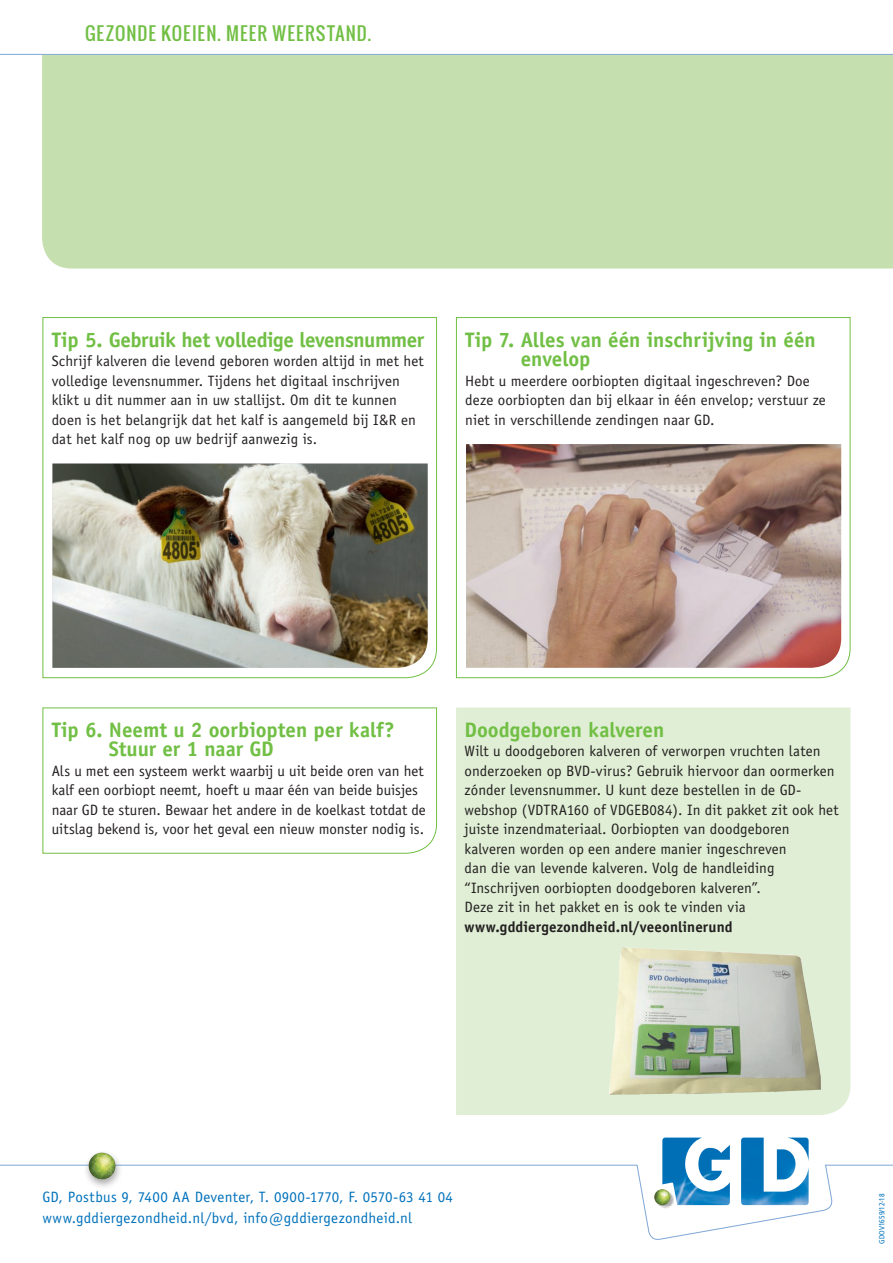
<style>
.page{position:relative;width:893px;height:1263px;background:#fff}
.page>*{position:absolute;margin:0;border:0;box-sizing:border-box;transform-origin:0 0}
.t1{font:700 21px/19.5px "Officina Sans";letter-spacing:-.005em;color:#71bf44}
.t2{font:700 21px "Officina Sans";letter-spacing:-.025em;color:#71bf44}
.t3{font:18px "Oswald";letter-spacing:.06em;color:#71bf44}
.t4{font:15px/19.5px "Officina Sans";letter-spacing:.005em;color:#231f20}
.t5{font:15px/21px "Officina Sans";letter-spacing:.015em;color:#0071bb}
.t6{font:700 15px "Officina Sans";letter-spacing:.01em;color:#231f20}
.t7{font:condensed 7.5px "Frutiger";color:#0071bb}
</style>
<div class="page">
<div style="left:42px;top:55px;width:851px;height:213px;background:#c5e0ae"></div>
<svg style="left:0;top:1164px;width:893px;height:76px"></svg>
<img style="left:662px;top:1137px;width:147px;height:68px">
<img style="left:656px;top:1190px;width:18px;height:8px">
<svg style="left:656px;top:1198px;width:16px;height:11px"></svg>
<img style="left:654px;top:1189px;width:16px;height:16px;border-radius:8px">
<hr style="left:0;top:54px;width:893px;height:1px;background:#7ea6d7">
<div style="left:83px;top:1150px;width:41px;height:40px;background:#231f20;opacity:.4"></div>
<img style="left:88px;top:1152px;width:28px;height:27px">
<div style="left:456px;top:707px;width:394px;height:408px;background:#dfeed4"></div>
<svg style="left:42px;top:317px;width:395px;height:361px"></svg>
<svg style="left:456px;top:317px;width:395px;height:361px"></svg>
<svg style="left:42px;top:707px;width:395px;height:147px"></svg>
<img style="left:608px;top:947px;width:214px;height:148px">
<img style="left:52px;top:464px;width:376px;height:204px">
<img style="left:466px;top:444px;width:375px;height:224px">
<p class="t3" style="left:85px;top:20px;width:288px">GEZONDE KOEIEN. MEER WEERSTAND.</p>
<h1 class="t2" style="left:52px;top:326px;width:374px">Tip 5. Gebruik het volledige levensnummer</h1>
<p class="t4" style="left:52px;top:351px;width:374px">Schrijf kalveren die levend geboren worden altijd in met het volledige levensnummer. Tijdens het digitaal inschrijven klikt u dit nummer aan in uw stallijst. Om dit te kunnen doen is het belangrijk dat het kalf is aangemeld bij I&amp;R en dat het kalf nog op uw bedrijf aanwezig is.</p>
<h1 class="t1" style="left:521px;top:329px;width:297px;text-indent:-55px">Tip 7. Alles van één inschrijving in één envelop</h1>
<p class="t4" style="left:465px;top:371px;width:362px">Hebt u meerdere oorbiopten digitaal ingeschreven? Doe deze oorbiopten dan bij elkaar in één envelop; verstuur ze niet in verschillende zendingen naar GD.</p>
<h1 class="t1" style="left:109px;top:719px;width:287px;text-indent:-57px">Tip 6. Neemt u 2 oorbiopten per kalf?<br>Stuur er 1 naar GD</h1>
<p class="t4" style="left:52px;top:761px;width:376px">Als u met een systeem werkt waarbij u uit beide oren van het kalf een oorbiopt neemt, hoeft u maar één van beide buisjes naar GD te sturen. Bewaar het andere in de koelkast totdat de uitslag bekend is, voor het geval een nieuw monster nodig is.</p>
<h1 class="t1" style="left:465px;top:719px;width:201px">Doodgeboren kalveren</h1>
<p class="t4" style="left:465px;top:741px;width:376px">Wilt u doodgeboren kalveren of verworpen vruchten laten onderzoeken op BVD-virus? Gebruik hiervoor dan oormerken zónder levensnummer. U kunt deze bestellen in de GD&shy;webshop (VDTRA160 of VDGEB084). In dit pakket zit ook het juiste inzendmateriaal. Oorbiopten van doodgeboren kalveren worden op een andere manier ingeschreven<br>dan die van levende kalveren. Volg de handleiding “Inschrijven oorbiopten doodgeboren kalveren”.<br>Deze zit in het pakket en is ook te vinden via</p>
<p class="t6" style="left:465px;top:917px;width:270px">www.gddiergezondheid.nl/veeonlinerund</p>
<p class="t5" style="left:43px;top:1186px;width:412px">GD, Postbus 9, 7400 AA Deventer, T. 0900-1770, F. 0570-63 41 04 www.gddiergezondheid.nl/bvd, info@gddiergezondheid.nl</p>
<p class="t7" style="left:878px;top:1243px;width:52px;rotate:-90deg">GDOV1659/12-18</p>
</div>
